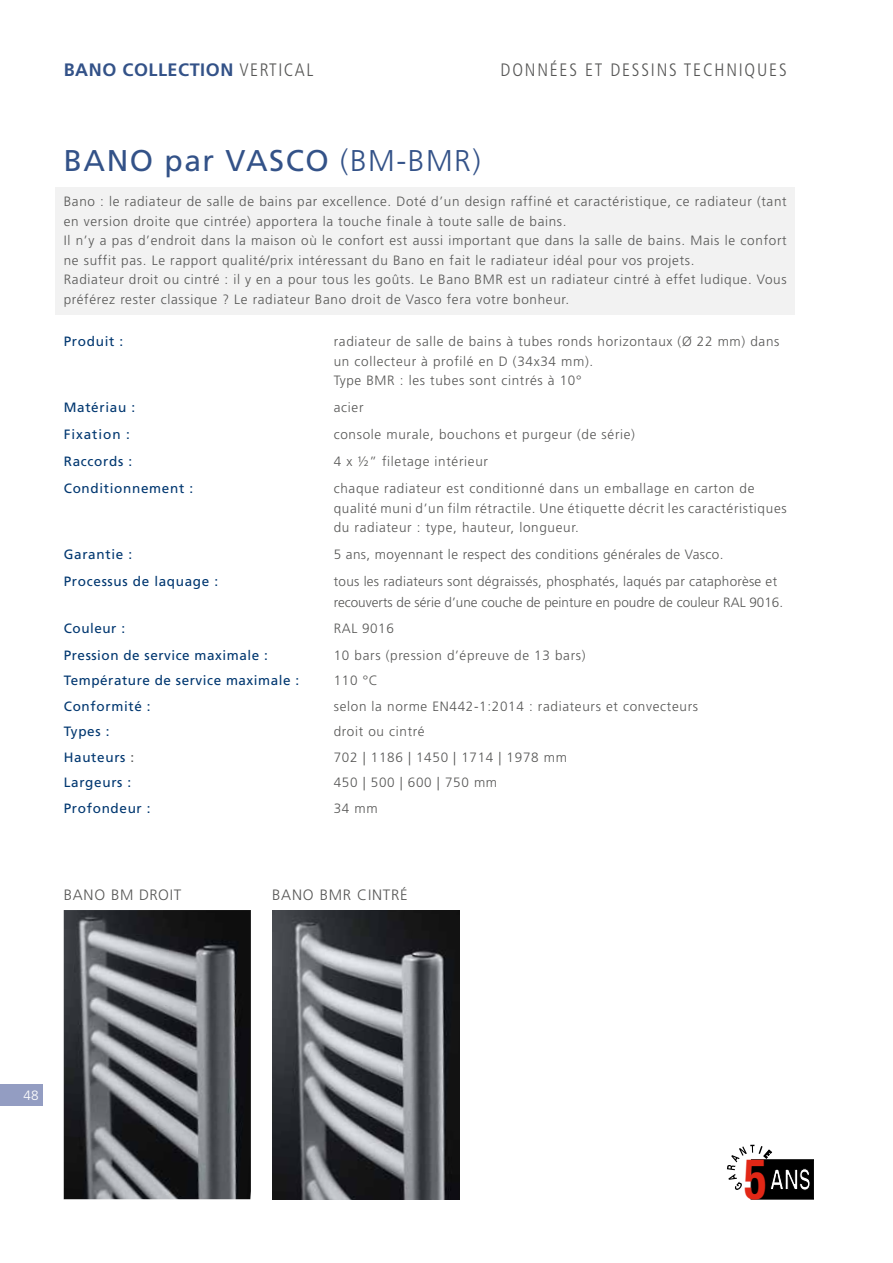
<style>
.page{position:relative;width:893px;height:1263px;background:#fff}
.page>*{position:absolute;margin:0;border:0;box-sizing:border-box;transform-origin:0 0}
.t1{font:700 condensed 56.55px "Helvetica Neue";color:#e22716;scale:.82 1}
.t2{font:30px "Frutiger LT Std";letter-spacing:.05em;color:#335288}
.t3{font:300 condensed 18px "Frutiger LT Std";letter-spacing:.1em;color:#575756}
.t4{font:700 18px "Frutiger LT Std";letter-spacing:.03em;color:#335288}
.t5{font:300 15px "Frutiger LT Std";letter-spacing:.05em;color:#575756}
.t6{font:300 13.5px/19.5px "Frutiger LT Std";letter-spacing:.05em;color:#575756}
.t7{font:13.5px "Frutiger LT Std";letter-spacing:.05em;color:#003770}
.t8{font:300 13.5px/21px "Frutiger LT Std";letter-spacing:.02em;color:#575756}
.t9{font:300 13.5px "Frutiger LT Std";letter-spacing:.03em;color:#575756}
.t10{font:13.5px "Frutiger LT Std";letter-spacing:.07em;color:#003770}
.t11{font:300 13.5px "Frutiger LT Std";color:#fff}
.s1{font-weight:300;font-stretch:condensed;color:#575756}
.s2{font-weight:300}
.s3{color:#575756}
</style>
<div class="page">
<div style="left:0;top:1084px;width:43px;height:22px;background:#939dc2"></div>
<div style="left:55px;top:187px;width:740px;height:128px;background:#f2f2f2"></div>
<img style="left:64px;top:910px;width:187px;height:289px">
<img style="left:272px;top:910px;width:187px;height:289px">
<div style="left:751px;top:1160px;width:63px;height:39px;background:#000"></div>
<div style="left:751px;top:1159px;width:63px;height:40px;border:1px solid #000"></div>
<svg style="left:727px;top:1145px;width:83px;height:46px"></svg>
<h3 class="t4" style="left:64px;top:59px;width:251px">BANO COLLECTION <span class="s1">VERTICAL</span></h3>
<h3 class="t3" style="left:501px;top:59px;width:288px">DONNÉES ET DESSINS TECHNIQUES</h3>
<h2 class="t2" style="left:64px;top:143px;width:418px">BANO par VASCO <span class="s2">(BM-BMR)</span></h2>
<p class="t6" style="left:64px;top:192px;width:724px">Bano : le radiateur de salle de bains par excellence. Doté d’un design raffiné et caractéristique, ce radiateur (tant en version droite que cintrée) apportera la touche finale à toute salle de bains.<br>Il n’y a pas d’endroit dans la maison où le confort est aussi important que dans la salle de bains. Mais le confort ne suffit pas. Le rapport qualité/prix intéressant du Bano en fait le radiateur idéal pour vos projets.<br>Radiateur droit ou cintré : il y en a pour tous les goûts. Le Bano BMR est un radiateur cintré à effet ludique. Vous préférez rester classique ? Le radiateur Bano droit de Vasco fera votre bonheur.</p>
<p class="t7" style="left:64px;top:333px;width:61px">Produit :</p>
<p class="t6" style="left:334px;top:332px;width:447px">radiateur de salle de bains à tubes ronds horizontaux (Ø 22 mm) dans un collecteur à profilé en D (34x34 mm).<br>Type BMR : les tubes sont cintrés à 10°</p>
<p class="t7" style="left:64px;top:399px;width:73px">Matériau :</p>
<p class="t6" style="left:334px;top:398px;width:31px">acier</p>
<p class="t10" style="left:64px;top:426px;width:68px">Fixation :</p>
<p class="t6" style="left:334px;top:425px;width:303px">console murale, bouchons et purgeur (de série)</p>
<p class="t7" style="left:64px;top:453px;width:70px">Raccords :</p>
<p class="t6" style="left:334px;top:452px;width:156px">4 x ½” filetage intérieur</p>
<p class="t7" style="left:64px;top:480px;width:131px">Conditionnement :</p>
<p class="t6" style="left:334px;top:479px;width:454px">chaque radiateur est conditionné dans un emballage en carton de qualité muni d’un film rétractile. Une étiquette décrit les caractéristiques du radiateur : type, hauteur, longueur.</p>
<p class="t7" style="left:64px;top:546px;width:70px">Garantie :</p>
<p class="t9" style="left:334px;top:547px;width:391px">5 ans, moyennant le respect des conditions générales de Vasco.</p>
<p class="t7" style="left:64px;top:573px;width:156px">Processus de laquage :</p>
<p class="t8" style="left:334px;top:571px;width:451px">tous les radiateurs sont dégraissés, phosphatés, laqués par cataphorèse et recouverts de série d’une couche de peinture en poudre de couleur RAL 9016.</p>
<p class="t7" style="left:64px;top:620px;width:63px">Couleur :</p>
<p class="t6" style="left:334px;top:618px;width:62px">RAL 9016</p>
<p class="t7" style="left:64px;top:647px;width:205px">Pression de service maximale :</p>
<p class="t6" style="left:334px;top:645px;width:253px">10 bars (pression d’épreuve de 13 bars)</p>
<p class="t7" style="left:64px;top:672px;width:237px">Température de service maximale :</p>
<p class="t6" style="left:334px;top:671px;width:46px">110 °C</p>
<p class="t7" style="left:64px;top:698px;width:88px">Conformité :</p>
<p class="t6" style="left:334px;top:696px;width:366px">selon la norme EN442-1:2014 : radiateurs et convecteurs</p>
<p class="t7" style="left:64px;top:723px;width:47px">Types :</p>
<p class="t6" style="left:334px;top:722px;width:92px">droit ou cintré</p>
<p class="t7" style="left:64px;top:749px;width:72px">Hauteurs <span class="s3">:</span></p>
<p class="t6" style="left:334px;top:747px;width:235px">702 | 1186 | 1450 | 1714 | 1978 mm</p>
<p class="t7" style="left:64px;top:774px;width:69px">Largeurs :</p>
<p class="t6" style="left:334px;top:773px;width:165px">450 | 500 | 600 | 750 mm</p>
<p class="t7" style="left:64px;top:800px;width:88px">Profondeur :</p>
<p class="t6" style="left:334px;top:798px;width:45px">34 mm</p>
<p class="t5" style="left:64px;top:886px;width:119px">BANO BM DROIT</p>
<p class="t5" style="left:272px;top:886px;width:137px">BANO BMR CINTRÉ</p>
<p class="t11" style="left:24px;top:1087px;width:17px">48</p>
<h1 class="t1" style="left:744px;top:1132px;width:29px">5</h1>
</div>
